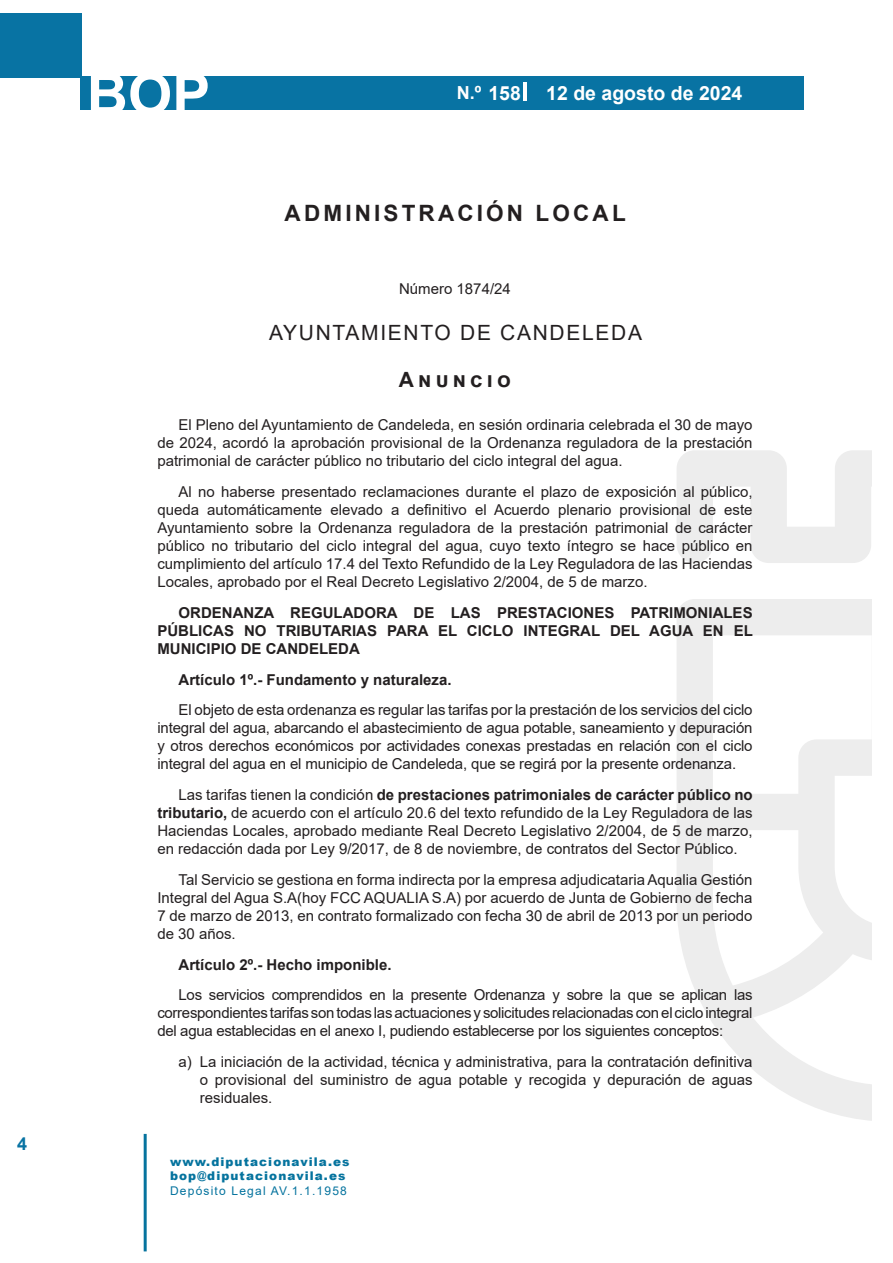
<style>
.page{position:relative;width:893px;height:1263px;background:#fff}
.page>*{position:absolute;margin:0;border:0;box-sizing:border-box;transform-origin:0 0}
.t1{font:700 57px "Arial";color:#fff}
.SECCION{font:700 22.5px "Arial";letter-spacing:.14em;color:#231f20}
.ORGANISMO{font:21px "Arial";letter-spacing:.08em;color:#231f20}
.ANUNCIO_1{font:21px "Arial Bold MT2";color:#231f20}
.t2{font:700 19.5px "Arial";color:#fff}
.t3{font:700 18px "Arial";color:#fff}
.t4{font:700 18px "Arial";color:#0873a3}
.TEXTO{font:15px/18px "Arial";color:#231f20;text-align:justify}
.TEXTO-2{font:15px/18px "Arial MT2";letter-spacing:-.02em;color:#231f20;text-align:justify}
.TEXTO-3{font:700 15px/18px "Arial";color:#231f20;text-align:justify}
.TEXTO-4{font:15px "Arial Bold MT2";color:#231f20}
.REFERENCIA{font:15px "Arial MT2";color:#231f20}
.t5{font:900 12px/14.4px "Arial";letter-spacing:.09em;color:#05739e}
.t6{font:12px "Arial MT2";letter-spacing:.1em;color:#05739e}
.s1{font-size:19.5px}
.s2{font-family:"Arial MT2"}
.s3{font-family:"Arial Bold MT2"}
.s4{font-family:"Arial"}
</style>
<div class="page">
<div style="left:0;top:13px;width:81px;height:64px;background:#0873a3"></div>
<div style="left:80px;top:77px;width:724px;height:33px;background:#0873a3"></div>
<hr style="left:144px;top:1134px;width:3px;height:117px;background:#05739e">
<hr style="left:524px;top:83px;width:3px;height:18px;background:#fff">
<svg style="left:677px;top:450px;width:195px;height:671px"></svg>
<p class="t4" style="left:17px;top:1131px;width:12px">4</p>
<h1 class="t1" style="left:87px;top:54px;width:125px">BOP</h1>
<p class="t3" style="left:457px;top:80px;width:65px">N.º <span class="s1">158</span></p>
<h3 class="t2" style="left:546px;top:80px;width:198px">12 de agosto de 2024</h3>
<p class="SECCION" style="left:285px;top:197px;width:343px">ADMINISTRACIÓN LOCAL</p>
<p class="REFERENCIA" style="left:399px;top:278px;width:113px">Número 1874/24</p>
<p class="ORGANISMO" style="left:269px;top:318px;width:374px">AYUNTAMIENTO DE CANDELEDA</p>
<p class="ANUNCIO_1" style="left:399px;top:364px;width:114px">Anuncio</p>
<p class="TEXTO" style="left:157px;top:416px;width:597px;text-indent:21px">El Pleno del Ayuntamiento de Candeleda, en sesión ordinaria celebrada el 30 de mayo de 2024, acordó la aprobación provisional de la Ordenanza reguladora de la prestación <span class="s2">patrimonial de carácter público no tributario del ciclo integral del agua.</span></p>
<p class="TEXTO" style="left:157px;top:483px;width:597px;text-indent:21px">Al no haberse presentado reclamaciones durante el plazo de exposición al público, queda automáticamente elevado a definitivo el Acuerdo plenario provisional de este <span class="s2">Ayuntamiento sobre la Ordenanza reguladora de la prestación patrimonial de carácter </span>público no tributario del ciclo integral del agua, cuyo texto íntegro se hace público en cumplimiento del artículo 17.4 del Texto Refundido de la Ley Reguladora de las Haciendas Locales, aprobado por el Real Decreto Legislativo 2/2004, de 5 de marzo.</p>
<p class="TEXTO-3" style="left:157px;top:604px;width:597px;text-indent:21px">ORDENANZA REGULADORA DE LAS PRESTACIONES PATRIMONIALES PÚBLICAS NO TRIBUTARIAS PARA EL CICLO INTEGRAL DEL AGUA EN EL MUNICIPIO DE CANDELEDA</p>
<p class="TEXTO-4" style="left:179px;top:669px;width:275px">Artículo 1º.- Fundamento y naturaleza.</p>
<p class="TEXTO" style="left:157px;top:701px;width:597px;text-indent:21px">El objeto de esta ordenanza es regular las tarifas por la prestación de los servicios del ciclo integral del agua, abarcando el abastecimiento de agua potable, saneamiento y depuración y otros derechos económicos por actividades conexas prestadas en relación con el ciclo integral del agua en el municipio de Candeleda, que se regirá por la presente ordenanza.</p>
<p class="TEXTO" style="left:157px;top:786px;width:597px;text-indent:21px"><span class="s2">Las tarifas tienen la condición</span> <span class="s3">de prestaciones patrimoniales de carácter público no tributario,</span> de acuerdo con el artículo 20.6 del texto refundido de la Ley Reguladora de las Haciendas Locales, aprobado mediante Real Decreto Legislativo 2/2004, de 5 de marzo, en redacción dada por Ley 9/2017, de 8 de noviembre, de contratos del Sector Público.</p>
<p class="TEXTO" style="left:157px;top:870px;width:597px;text-indent:21px">Tal Servicio se gestiona en forma indirecta por la empresa adjudicataria Aqualia Gestión Integral del Agua S.A(hoy FCC AQUALIA S.A) por acuerdo de Junta de Gobierno de fecha 7 de marzo de 2013, en contrato formalizado con fecha 30 de abril de 2013 por un periodo de 30 años.</p>
<p class="TEXTO-4" style="left:179px;top:954px;width:215px">Artículo 2º.- Hecho imponible.</p>
<p class="TEXTO-2" style="left:157px;top:986px;width:597px;text-indent:21px">Los servicios comprendidos en la presente Ordenanza y sobre la que se aplican las correspondientes tarifas son todas las actuaciones y solicitudes relacionadas con el ciclo integral <span class="s4">del agua establecidas en el anexo I, pudiendo establecerse por los siguientes conceptos:</span></p>
<p class="TEXTO" style="left:200px;top:1053px;width:554px;text-indent:-21px">a) La iniciación de la actividad, técnica y administrativa, para la contratación definitiva <span class="s2">o provisional del suministro de agua potable y recogida y depuración de aguas residuales.</span></p>
<p class="t5" style="left:170px;top:1154px;width:181px">www.diputacionavila.es bop@diputacionavila.es</p>
<p class="t6" style="left:170px;top:1182px;width:178px">Depósito Legal AV.1.1.1958</p>
</div>
